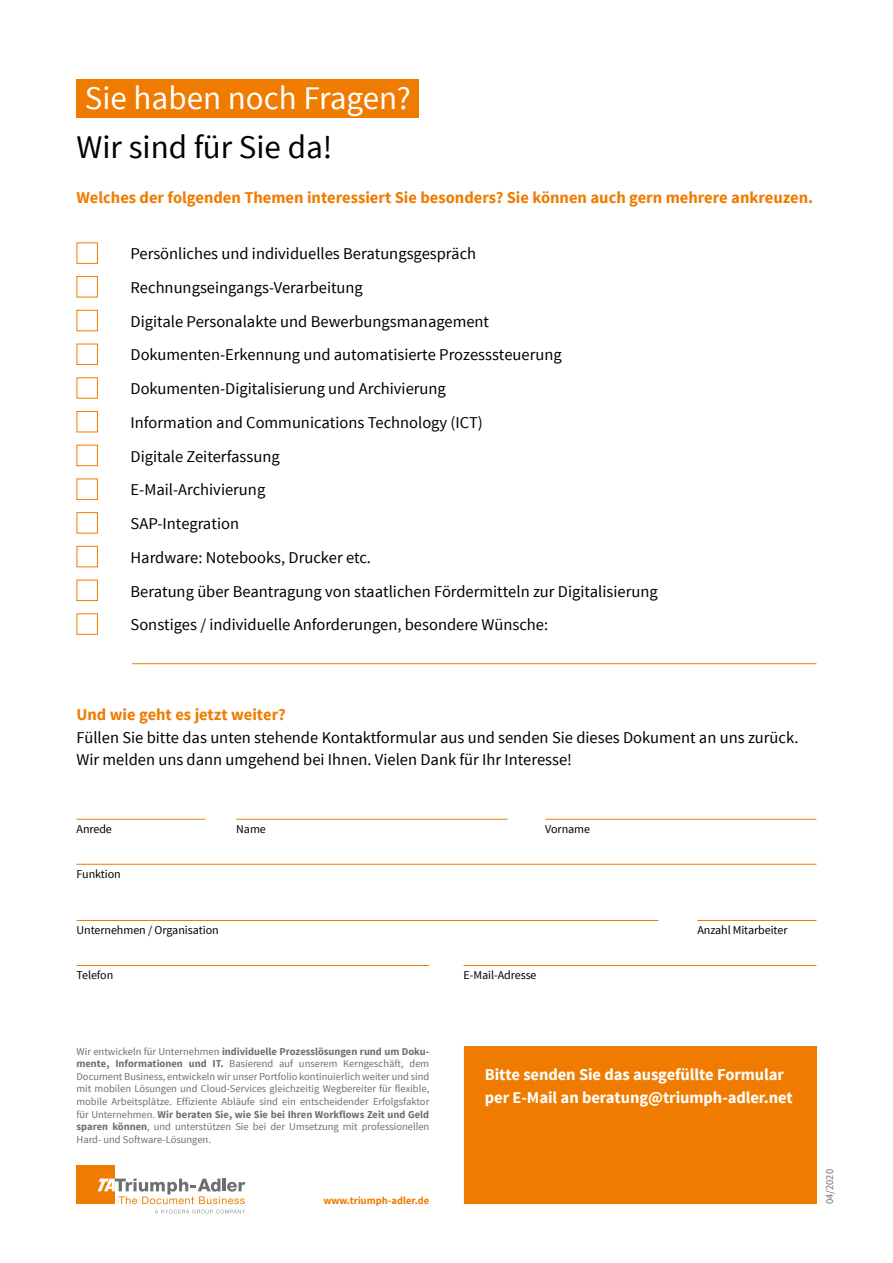
<style>
.page{position:relative;width:893px;height:1263px;background:#fff}
.page>*{position:absolute;margin:0;border:0;box-sizing:border-box;transform-origin:0 0}
.SL{font:33px "Source Sans Pro";color:#fff}
.SL-2{font:33px "Source Sans Pro";color:#000}
.Copy{font:16.5px/22.5px "Source Sans Pro";color:#000}
.Copy-2{font:700 16.5px "Source Sans Pro";color:#ef7c00}
.t1{font:700 16.5px/22.5px "Source Sans Pro";letter-spacing:-.005em;color:#fff}
.Copy_HL{font:700 16.5px "Source Sans Pro";color:#ef7c00}
.Copy_HL-2{font:12px "Source Sans Pro";letter-spacing:-.005em;color:#000}
.Sternchentext{font:10.5px/12.6px "Source Sans Pro";color:#6f6f6e;text-align:justify}
.Sternchentext-2{font:700 10.5px "Source Sans Pro";color:#ef7c00}
.s1{font-weight:700}
</style>
<div class="page">
<div style="left:77px;top:1166px;width:38px;height:38px;background:#ef7c00"></div>
<svg style="left:98px;top:1178px;width:147px;height:35px"></svg>
<div style="left:464px;top:1047px;width:352px;height:157px;background:#ef7c00"></div>
<hr style="left:77px;top:864px;width:739px;height:1px;background:#ef7c00">
<hr style="left:77px;top:920px;width:581px;height:1px;background:#ef7c00">
<hr style="left:697px;top:920px;width:119px;height:1px;background:#ef7c00">
<hr style="left:77px;top:965px;width:352px;height:1px;background:#ef7c00">
<hr style="left:463px;top:965px;width:353px;height:1px;background:#ef7c00">
<hr style="left:545px;top:819px;width:271px;height:1px;background:#ef7c00">
<hr style="left:236px;top:819px;width:271px;height:1px;background:#ef7c00">
<hr style="left:77px;top:819px;width:128px;height:1px;background:#ef7c00">
<div style="left:77px;top:79px;width:342px;height:38px;background:#ef7c00"></div>
<div style="left:77px;top:242px;width:21px;height:22px;border:1px solid #ef7c00"></div>
<div style="left:77px;top:276px;width:21px;height:21px;border:1px solid #ef7c00"></div>
<div style="left:77px;top:310px;width:21px;height:21px;border:1px solid #ef7c00"></div>
<div style="left:77px;top:344px;width:21px;height:21px;border:1px solid #ef7c00"></div>
<div style="left:77px;top:377px;width:21px;height:22px;border:1px solid #ef7c00"></div>
<div style="left:77px;top:411px;width:21px;height:21px;border:1px solid #ef7c00"></div>
<div style="left:77px;top:445px;width:21px;height:21px;border:1px solid #ef7c00"></div>
<div style="left:77px;top:478px;width:21px;height:22px;border:1px solid #ef7c00"></div>
<div style="left:77px;top:512px;width:21px;height:21px;border:1px solid #ef7c00"></div>
<div style="left:77px;top:546px;width:21px;height:21px;border:1px solid #ef7c00"></div>
<div style="left:77px;top:580px;width:21px;height:21px;border:1px solid #ef7c00"></div>
<div style="left:77px;top:613px;width:21px;height:22px;border:1px solid #ef7c00"></div>
<hr style="left:132px;top:663px;width:684px;height:1px;background:#ef7c00">
<p class="SL" style="left:85px;top:77px;width:328px">Sie haben noch Fragen?</p>
<p class="SL-2" style="left:77px;top:126px;width:257px">Wir sind für Sie da!</p>
<p class="Copy-2" style="left:77px;top:187px;width:738px">Welches der folgenden Themen interessiert Sie besonders? Sie können auch gern mehrere ankreuzen.</p>
<p class="Copy" style="left:131px;top:243px;width:347px">Persönliches und individuelles Beratungsgespräch</p>
<p class="Copy" style="left:131px;top:276px;width:234px">Rechnungseingangs-Verarbeitung</p>
<p class="Copy" style="left:131px;top:310px;width:360px">Digitale Personalakte und Bewerbungsmanagement</p>
<p class="Copy" style="left:131px;top:344px;width:433px">Dokumenten-Erkennung und automatisierte Prozesssteuerung</p>
<p class="Copy" style="left:131px;top:378px;width:317px">Dokumenten-Digitalisierung und Archivierung</p>
<p class="Copy" style="left:131px;top:411px;width:354px">Information and Communications Technology (ICT)</p>
<p class="Copy" style="left:131px;top:445px;width:151px">Digitale Zeiterfassung</p>
<p class="Copy" style="left:131px;top:479px;width:136px">E-Mail-Archivierung</p>
<p class="Copy" style="left:131px;top:513px;width:110px">SAP-Integration</p>
<p class="Copy" style="left:131px;top:546px;width:242px">Hardware: Notebooks, Drucker etc.</p>
<p class="Copy" style="left:131px;top:580px;width:529px">Beratung über Beantragung von staatlichen Fördermitteln zur Digitalisierung</p>
<p class="Copy" style="left:131px;top:614px;width:419px">Sonstiges / individuelle Anforderungen, besondere Wünsche:</p>
<p class="Copy_HL" style="left:77px;top:704px;width:211px">Und wie geht es jetzt weiter?</p>
<p class="Copy" style="left:77px;top:726px;width:723px">Füllen Sie bitte das unten stehende Kontaktformular aus und senden Sie dieses Dokument an uns zurück.<br>Wir melden uns dann umgehend bei Ihnen. Vielen Dank für Ihr Interesse!</p>
<p class="Copy_HL-2" style="left:77px;top:821px;width:37px">Anrede</p>
<p class="Copy_HL-2" style="left:236px;top:821px;width:31px">Name</p>
<p class="Copy_HL-2" style="left:545px;top:821px;width:46px">Vorname</p>
<p class="Copy_HL-2" style="left:77px;top:866px;width:46px">Funktion</p>
<p class="Copy_HL-2" style="left:77px;top:923px;width:144px">Unternehmen / Organisation</p>
<p class="Copy_HL-2" style="left:697px;top:923px;width:92px">Anzahl Mitarbeiter</p>
<p class="Copy_HL-2" style="left:77px;top:968px;width:38px">Telefon</p>
<p class="Copy_HL-2" style="left:463px;top:968px;width:75px">E-Mail-Adresse</p>
<p class="Sternchentext" style="left:77px;top:1045px;width:354px">Wir entwickeln für Unternehmen <span class="s1">individuelle Prozesslösungen rund um Doku&shy;mente, Informationen und IT.</span> Basierend auf unserem Kerngeschäft, dem Document Business, entwickeln wir unser Portfolio kontinuierlich weiter und sind mit mobilen Lösungen und Cloud-Services gleichzeitig Wegbereiter für flexible, mobile Arbeitsplätze. Effiziente Abläufe sind ein entscheidender Erfolgsfaktor für Unternehmen. <span class="s1">Wir beraten Sie, wie Sie bei Ihren Workflows Zeit und Geld sparen können</span>, und unterstützen Sie bei der Umsetzung mit professionellen Hard- und Software-Lösungen.</p>
<p class="Sternchentext-2" style="left:323px;top:1194px;width:107px">www.triumph-adler.de</p>
<p class="t1" style="left:485px;top:1064px;width:309px">Bitte senden Sie das ausgefüllte Formular per E-Mail an beratung@triumph-adler.net</p>
<p class="Sternchentext" style="left:823px;top:1204px;width:36px;rotate:-90deg">04/2020</p>
</div>
